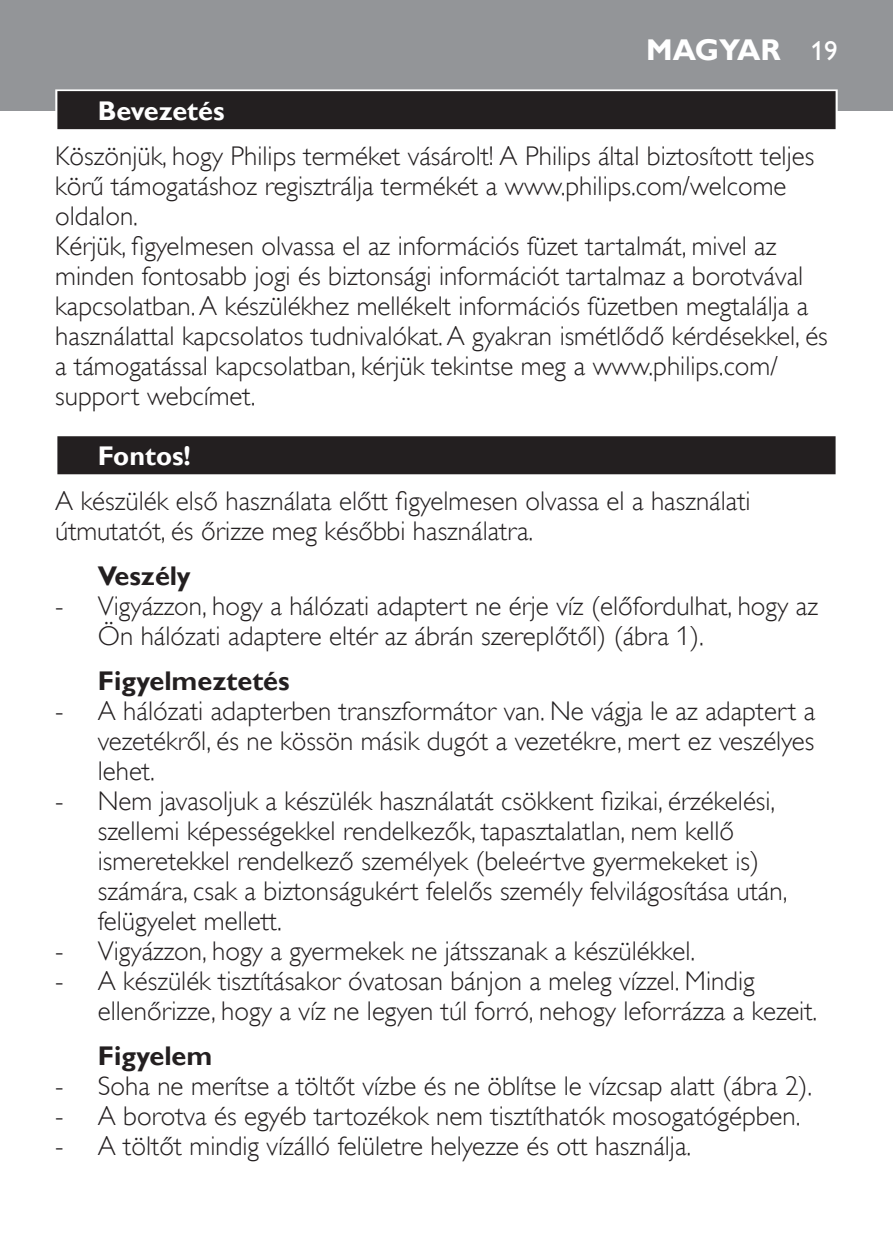
<style>
.page{position:relative;width:893px;height:1259px;background:#fff}
.page>*{position:absolute;margin:0;border:0;box-sizing:border-box;transform-origin:0 0}
.t1{font:700 30px "Gill Sans Alt One WGL";color:#fff}
.t2{font:27px/30px "Gill Sans Alt One WGL Light";color:#231f20}
.t3{font:700 27px "Gill Sans Alt One WGL";color:#231f20}
.t4{font:700 27px "Gill Sans Alt One WGL";color:#fff}
.t5{font:27px "Gill Sans Alt One WGL";color:#fff}
</style>
<div class="page">
<div style="left:0;top:0;width:893px;height:111px;background:#939598"></div>
<div style="left:55px;top:89px;width:783px;height:43px;background:linear-gradient(to right,#dcdbdc,#dcdbdc)"></div>
<div style="left:57px;top:91px;width:779px;height:38px;background:#231f20"></div>
<div style="left:55px;top:434px;width:783px;height:43px;background:linear-gradient(to right,#bebdbd,#bebdbd)"></div>
<div style="left:57px;top:436px;width:779px;height:38px;background:#231f20"></div>
<p class="t1" style="left:646px;top:29px;width:136px">Magyar</p>
<p class="t5" style="left:811px;top:32px;width:28px">19</p>
<p class="t4" style="left:98px;top:92px;width:128px">Bevezetés</p>
<p class="t2" style="left:55px;top:141px;width:774px">Köszönjük, hogy Philips terméket vásárolt! A Philips által biztosított teljes körű támogatáshoz regisztrálja termékét a www.philips.com/welcome oldalon.<br>Kérjük, figyelmesen olvassa el az információs füzet tartalmát, mivel az minden fontosabb jogi és biztonsági információt tartalmaz a borotvával kapcsolatban. A készülékhez mellékelt információs füzetben megtalálja a használattal kapcsolatos tudnivalókat. A gyakran ismétlődő kérdésekkel, és a támogatással kapcsolatban, kérjük tekintse meg a www.philips.com/ support webcímet.</p>
<p class="t4" style="left:98px;top:437px;width:95px">Fontos!</p>
<p class="t2" style="left:55px;top:486px;width:697px">A készülék első használata előtt figyelmesen olvassa el a használati útmutatót, és őrizze meg későbbi használatra.</p>
<p class="t3" style="left:98px;top:557px;width:94px">Veszély</p>
<p class="t2" style="left:98px;top:591px;width:722px;text-indent:-43px">- Vigyázzon, hogy a hálózati adaptert ne érje víz (előfordulhat, hogy az<br>Ön hálózati adaptere eltér az ábrán szereplőtől) (ábra 1).</p>
<p class="t3" style="left:98px;top:662px;width:193px">Figyelmeztetés</p>
<p class="t2" style="left:98px;top:696px;width:719px;text-align:justify;text-indent:-43px">- A hálózati adapterben transzformátor van. Ne vágja le az adaptert a vezetékről, és ne kössön másik dugót a vezetékre, mert ez veszélyes lehet.</p>
<p class="t2" style="left:98px;top:786px;width:691px;text-indent:-43px">- Nem javasoljuk a készülék használatát csökkent fizikai, érzékelési, szellemi képességekkel rendelkezők, tapasztalatlan, nem kellő ismeretekkel rendelkező személyek (beleértve gyermekeket is) számára, csak a biztonságukért felelős személy felvilágosítása után, felügyelet mellett.</p>
<p class="t2" style="left:55px;top:936px;width:641px">- Vigyázzon, hogy a gyermekek ne játsszanak a készülékkel.</p>
<p class="t2" style="left:98px;top:966px;width:721px;text-indent:-43px">- A készülék tisztításakor óvatosan bánjon a meleg vízzel. Mindig ellenőrizze, hogy a víz ne legyen túl forró, nehogy leforrázza a kezeit.</p>
<p class="t3" style="left:98px;top:1037px;width:116px">Figyelem</p>
<p class="t2" style="left:55px;top:1071px;width:759px">- Soha ne merítse a töltőt vízbe és ne öblítse le vízcsap alatt (ábra 2).</p>
<p class="t2" style="left:55px;top:1101px;width:747px">- A borotva és egyéb tartozékok nem tisztíthatók mosogatógépben.</p>
<p class="t2" style="left:55px;top:1131px;width:638px">- A töltőt mindig vízálló felületre helyezze és ott használja.</p>
</div>
